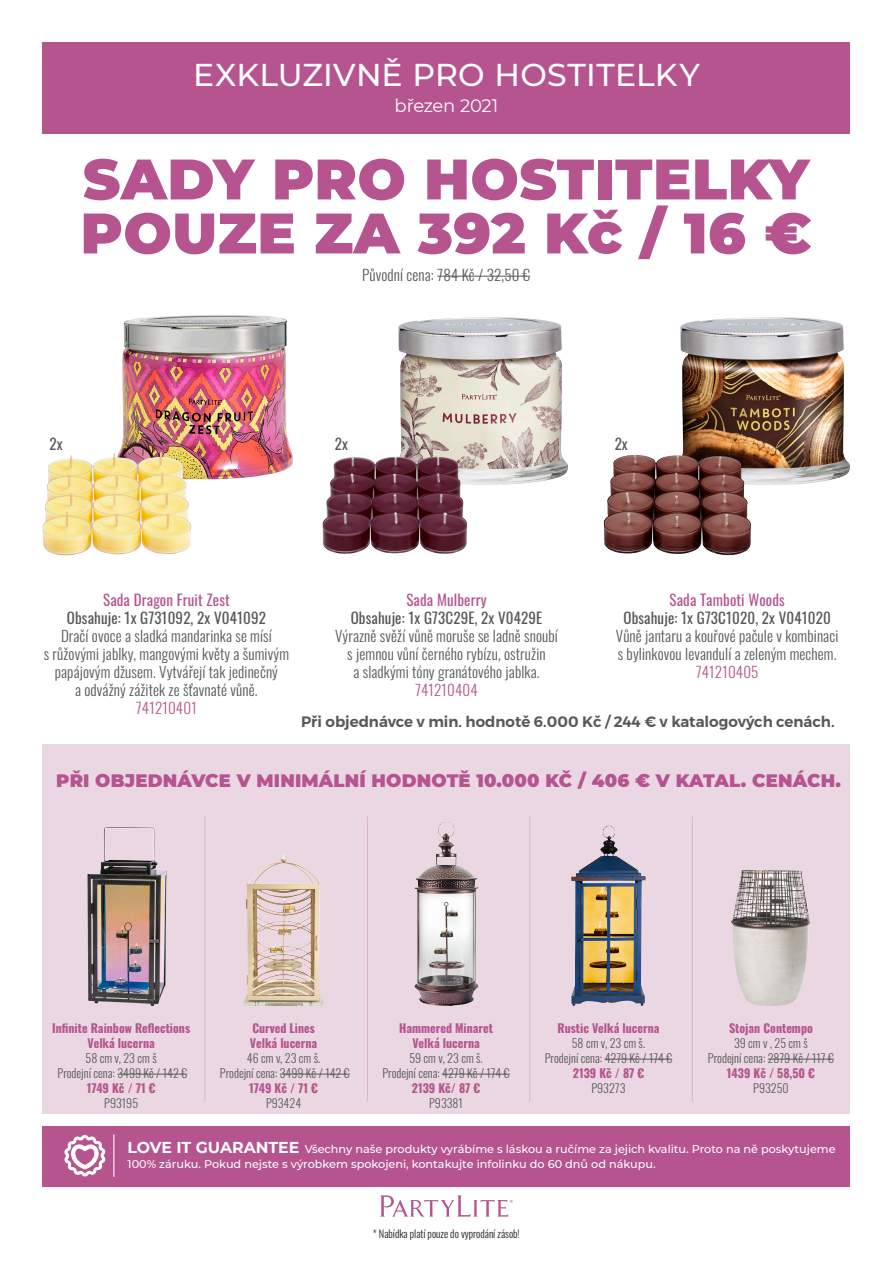
<style>
.page{position:relative;width:893px;height:1263px;background:#fff}
.page>*{position:absolute;margin:0;border:0;box-sizing:border-box;transform-origin:0 0}
.t1{font:900 57px/54px "Montserrat";letter-spacing:.01em;color:#b5548f}
.t2{font:500 31.5px "Montserrat";letter-spacing:.01em;color:#fff}
.t3{font:900 18px "Montserrat";letter-spacing:.01em;color:#b5548f}
.t4{font:18px "Montserrat";letter-spacing:-.015em;color:#fff}
.t5{font:300 15px/18px "Oswald";letter-spacing:.01em;color:#57585a;text-align:center}
.t6{font:600 15px "Montserrat";color:#57585a}
.t7{font:15px "Oswald";color:#57585a}
.Price_NOW_00_00{font:700 12px/15px "Oswald";color:#b5548f;text-align:center}
.Item_Code___Orig_Pri{font:300 12px/15px "Oswald";color:#57585a;text-align:center}
.Price_NOW_00_00-2{font:300 12px "Oswald";color:#57585a}
.t8{font:500 11.25px/15.1px "Montserrat";color:#fff}
.t9{font:300 10.5px "Oswald";color:#231f20}
.s1{font-weight:400;color:#b5548f}
.s2{font-weight:400}
.s3{color:#b5548f}
.s4{font-weight:700;font-size:15.75px}
</style>
<div class="page">
<div style="left:43px;top:744px;width:807px;height:370px;background:#ebd7e2"></div>
<hr style="left:205px;top:816px;width:1px;height:285px;background:#d9b3cb">
<hr style="left:367px;top:816px;width:1px;height:285px;background:#d9b3cb">
<hr style="left:529px;top:816px;width:1px;height:285px;background:#d9b3cb">
<hr style="left:692px;top:816px;width:1px;height:285px;background:#d9b3cb">
<img style="left:87px;top:827px;width:79px;height:179px">
<img style="left:244px;top:855px;width:79px;height:151px">
<img style="left:414px;top:822px;width:65px;height:184px">
<img style="left:119px;top:315px;width:175px;height:164px">
<img style="left:398px;top:317px;width:170px;height:168px">
<img style="left:323px;top:456px;width:144px;height:98px">
<img style="left:680px;top:317px;width:170px;height:168px">
<img style="left:571px;top:826px;width:75px;height:180px">
<img style="left:731px;top:870px;width:80px;height:136px">
<img style="left:43px;top:452px;width:148px;height:103px">
<img style="left:604px;top:455px;width:147px;height:100px">
<hr style="left:437px;top:276px;width:93px;height:1px;background:#57585a">
<hr style="left:117px;top:1074px;width:70px;height:1px;background:#57585a">
<hr style="left:280px;top:1074px;width:70px;height:1px;background:#57585a">
<hr style="left:442px;top:1074px;width:68px;height:1px;background:#57585a">
<hr style="left:605px;top:1059px;width:67px;height:1px;background:#57585a">
<hr style="left:768px;top:1059px;width:66px;height:1px;background:#57585a">
<div style="left:43px;top:43px;width:807px;height:91px;background:#b5548f"></div>
<div style="left:43px;top:1125px;width:807px;height:61px;background:#b5548f"></div>
<svg style="left:64px;top:1134px;width:42px;height:43px"></svg>
<hr style="left:113px;top:1134px;width:1px;height:43px;background:#fff">
<svg style="left:380px;top:1195px;width:133px;height:21px"></svg>
<p class="t2" style="left:193px;top:53px;width:508px">EXKLUZIVNĚ PRO HOSTITELKY</p>
<p class="t4" style="left:395px;top:93px;width:105px">březen 2021</p>
<p class="t1" style="left:81px;top:149px;width:733px">SADY PRO HOSTITELKY<br>POUZE ZA 392 Kč / 16 €</p>
<p class="t5" style="left:362px;top:264px;width:170px">Původní cena: 784 Kč / 32,50 €</p>
<p class="t7" style="left:50px;top:430px;width:15px">2x</p>
<p class="t7" style="left:335px;top:430px;width:15px">2x</p>
<p class="t7" style="left:615px;top:430px;width:15px">2x</p>
<p class="t5" style="left:44px;top:589px;width:247px"><span class="s1">Sada Dragon Fruit Zest<br></span><span class="s2">Obsahuje: 1x G731092, 2x V041092<br></span>Dračí ovoce a sladká mandarinka se mísí<br>s růžovými jablky, mangovými květy a šumivým papájovým džusem. Vytvářejí tak jedinečný<br>a odvážný zážitek ze šťavnaté vůně.<br><span class="s3">741210401</span></p>
<p class="t5" style="left:335px;top:589px;width:224px"><span class="s1">Sada Mulberry<br></span><span class="s2">Obsahuje: 1x G73C29E, 2x V0429E<br></span>Výrazně svěží vůně moruše se ladně snoubí s jemnou vůní černého rybízu, ostružin<br>a sladkými tóny granátového jablka.<br><span class="s3">741210404</span></p>
<p class="t5" style="left:616px;top:589px;width:224px"><span class="s1">Sada Tamboti Woods<br></span><span class="s2">Obsahuje: 1x G73C1020, 2x V041020<br></span>Vůně jantaru a kouřové pačule v kombinaci s bylinkovou levandulí a zeleným mechem.<br><span class="s3">741210405</span></p>
<p class="t6" style="left:301px;top:710px;width:535px">Při objednávce v min. hodnotě 6.000 Kč / 244 € v katalogových cenách.</p>
<p class="t3" style="left:56px;top:767px;width:786px">PŘI OBJEDNÁVCE V MINIMÁLNÍ HODNOTĚ 10.000 KČ / 406 € V KATAL. CENÁCH.</p>
<p class="Price_NOW_00_00" style="left:52px;top:1021px;width:139px">Infinite Rainbow Reflections<br>Velká lucerna</p>
<p class="Price_NOW_00_00-2" style="left:86px;top:1047px;width:73px">58 cm v, 23 cm š</p>
<p class="Price_NOW_00_00-2" style="left:58px;top:1062px;width:131px">Prodejní cena: 3499 Kč / 142 €</p>
<p class="Price_NOW_00_00" style="left:87px;top:1081px;width:70px">1749 Kč / 71 €</p>
<p class="Price_NOW_00_00-2" style="left:104px;top:1092px;width:35px">P93195</p>
<p class="Price_NOW_00_00" style="left:250px;top:1021px;width:69px;text-align:left">Curved Lines<br>Velká lucerna</p>
<p class="Item_Code___Orig_Pri" style="left:220px;top:1049px;width:131px">46 cm v, 23 cm š.<br>Prodejní cena: 3499 Kč / 142 €</p>
<p class="Price_NOW_00_00" style="left:249px;top:1081px;width:70px">1749 Kč / 71 €</p>
<p class="Item_Code___Orig_Pri" style="left:266px;top:1094px;width:37px">P93424</p>
<p class="Price_NOW_00_00" style="left:399px;top:1021px;width:95px">Hammered Minaret<br>Velká lucerna</p>
<p class="Item_Code___Orig_Pri" style="left:382px;top:1049px;width:129px">59 cm v, 23 cm š.<br>Prodejní cena: 4279 Kč / 174 €</p>
<p class="Price_NOW_00_00" style="left:412px;top:1081px;width:70px">2139 Kč/ 87 €</p>
<p class="Item_Code___Orig_Pri" style="left:429px;top:1094px;width:35px">P93381</p>
<p class="Price_NOW_00_00" style="left:558px;top:1021px;width:103px">Rustic Velká lucerna</p>
<p class="Item_Code___Orig_Pri" style="left:572px;top:1034px;width:75px">58 cm v, 23 cm š.</p>
<p class="Item_Code___Orig_Pri" style="left:545px;top:1049px;width:129px">Prodejní cena: 4279 Kč / 174 €</p>
<p class="Price_NOW_00_00" style="left:573px;top:1066px;width:73px">2139 Kč / 87 €</p>
<p class="Item_Code___Orig_Pri" style="left:591px;top:1079px;width:36px">P93273</p>
<p class="Price_NOW_00_00" style="left:729px;top:1021px;width:85px">Stojan Contempo</p>
<p class="Item_Code___Orig_Pri" style="left:708px;top:1034px;width:128px">39 cm v , 25 cm š<br>Prodejní cena: 2879 Kč / 117 €</p>
<p class="Price_NOW_00_00" style="left:727px;top:1066px;width:89px">1439 Kč / 58,50 €</p>
<p class="Item_Code___Orig_Pri" style="left:753px;top:1079px;width:37px">P93250</p>
<p class="t8" style="left:128px;top:1141px;width:710px"><span class="s4">LOVE IT GUARANTEE</span> Všechny naše produkty vyrábíme s láskou a ručíme za jejich kvalitu. Proto na ně poskytujeme<br>100% záruku. Pokud nejste s výrobkem spokojeni, kontakujte infolinku do 60 dnů od nákupu.</p>
<p class="t9" style="left:373px;top:1224px;width:148px">* Nabídka platí pouze do vyprodání zásob!</p>
</div>
